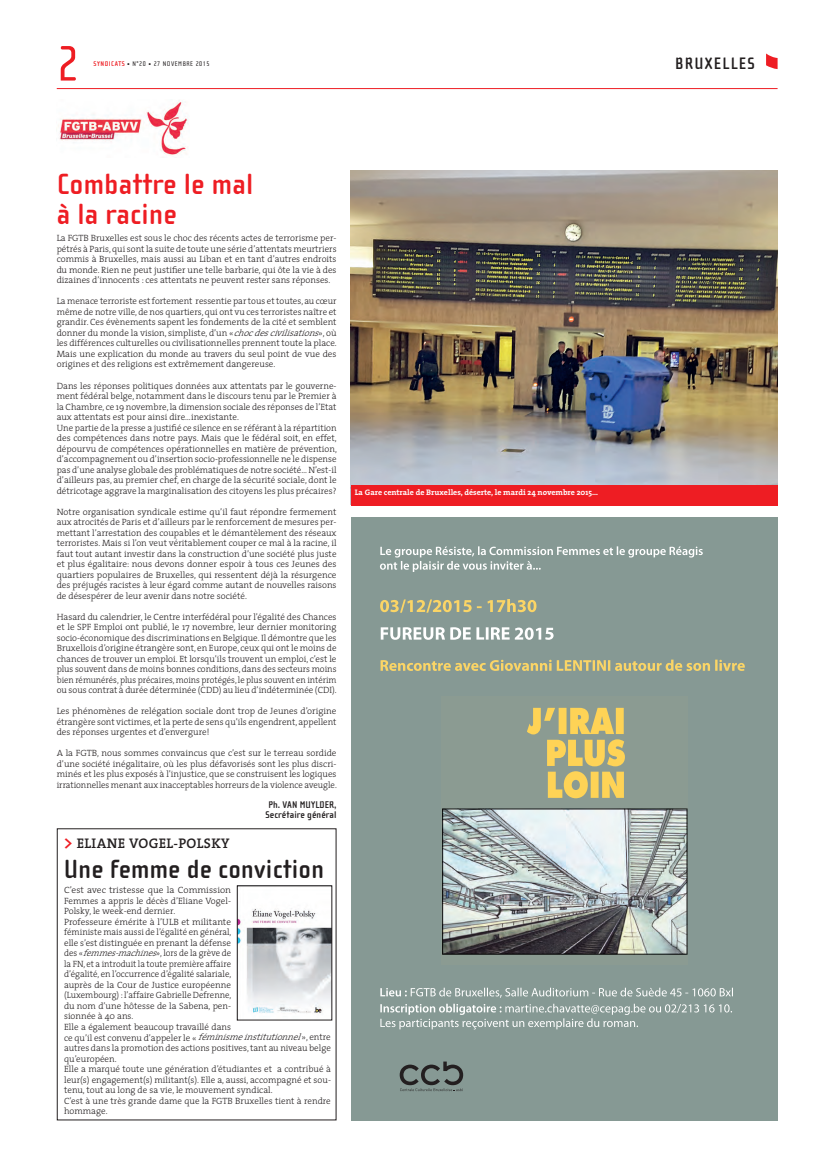
<style>
.page{position:relative;width:823px;height:1163px;background:#fff}
.page>*{position:absolute;margin:0;border:0;box-sizing:border-box;transform-origin:0 0}
.t1{font:51px "Cholla Sans";color:#ee1d23}
.t2{font:700 30px/30px "Cholla Sans";letter-spacing:.01em;color:#ee1d23}
.t3{font:700 27px "Cholla Sans";letter-spacing:.01em;color:#231f20}
.t4{font:700 17px "Cholla Sans";letter-spacing:.075em;color:#231f20}
.t5{font:600 14px "The Serif";letter-spacing:.025em;color:#231f20}
.t6{font:700 10px/10px "Cholla Sans";letter-spacing:.01em;color:#231f20}
.t7{font:300 9.1px/10.5px "The Serif";color:#231f20;text-align:justify}
.t8{font:300 9.1px/10.5px "The Serif";color:#231f20;scale:1.05 1}
.t9{font:700 8px "The Serif";color:#fff}
.t10{font:7px "Cholla Sans";letter-spacing:.075em;color:#231f20}
.s1{font-weight:700;color:#ee1d23}
.s2{font-style:italic}
.s3{font-size:18px;color:#ee1d23}
</style>
<div class="page">
<hr style="left:57px;top:88px;width:720px;height:1px;background:#ee1d23">
<svg style="left:766px;top:53px;width:11px;height:16px"></svg>
<img style="left:58px;top:100px;width:130px;height:55px">
<img style="left:350px;top:170px;width:427px;height:315px">
<div style="left:350px;top:517px;width:427px;height:603px;background:#869994"></div>
<img style="left:442px;top:808px;width:245px;height:146px">
<svg style="left:527px;top:707px;width:97px;height:91px"></svg>
<svg style="left:380px;top:546px;width:322px;height:26px"></svg>
<svg style="left:380px;top:599px;width:156px;height:13px"></svg>
<svg style="left:380px;top:627px;width:173px;height:12px"></svg>
<svg style="left:380px;top:659px;width:364px;height:11px"></svg>
<svg style="left:380px;top:987px;width:351px;height:10px"></svg>
<svg style="left:380px;top:1003px;width:351px;height:26px"></svg>
<svg style="left:399px;top:1061px;width:64px;height:29px"></svg>
<img style="left:239px;top:908px;width:91px;height:105px">
<div style="left:237px;top:885px;width:95px;height:135px;border:1px solid #231f20"></div>
<div style="left:350px;top:485px;width:427px;height:20px;background:#ee1d23"></div>
<h1 class="t1" style="left:57px;top:44px;width:24px">2</h1>
<p class="t10" style="left:93px;top:61px;width:117px"><span class="s1">SYNDICATS</span> • N°20 • 27 NOVEMBRE 2015</p>
<h2 class="t2" style="left:57px;top:172px;width:198px">Combattre le mal à la racine</h2>
<p class="t7" style="left:57px;top:234px;width:281px">La FGTB Bruxelles est sous le choc des récents actes de terrorisme per&shy;pétrés à Paris, qui sont la suite de toute une série d’attentats meurtriers commis à Bruxelles, mais aussi au Liban et en tant d’autres endroits du monde. Rien ne peut justifier une telle barbarie, qui ôte la vie à des dizaines d’innocents : ces attentats ne peuvent rester sans réponses.</p>
<p class="t7" style="left:57px;top:297px;width:281px">La menace terroriste est fortement ressentie par tous et toutes, au cœur même de notre ville, de nos quartiers, qui ont vu ces terroristes naître et grandir. Ces évènements sapent les fondements de la cité et semblent donner du monde la vision, simpliste, d’un «<span class="s2">chocdescivilisations</span>», où les différences culturelles ou civilisationnelles prennent toute la place.<br>Mais une explication du monde au travers du seul point de vue des origines et des religions est extrêmement dangereuse.</p>
<p class="t7" style="left:57px;top:381px;width:281px;text-align:left">Dans les réponses politiques données aux attentats par le gouverne&shy;ment fédéral belge, notamment dans le discours tenu par le Premier à la Chambre, ce 19 novembre, la dimension sociale des réponses de l’Etat aux attentats est pour ainsi dire…inexistante.<br>Une partie de la presse a justifié ce silence en se référant à la répartition des compétences dans notre pays. Mais que le fédéral soit, en effet, dépourvu de compétences opérationnelles en matière de prévention, d’accompagnement ou d’insertion socio-professionnelle ne le dispense pas d’une analyse globale des problématiques de notre société… N’est-il d’ailleurs pas, au premier chef, en charge de la sécurité sociale, dont le détricotage aggrave la marginalisation des citoyens les plus précaires?</p>
<p class="t7" style="left:57px;top:507px;width:281px">Notre organisation syndicale estime qu’il faut répondre fermement aux atrocités de Paris et d’ailleurs par le renforcement de mesures per&shy;mettant l’arrestation des coupables et le démantèlement des réseaux terroristes. Mais si l’on veut véritablement couper ce mal à la racine, il faut tout autant investir dans la construction d’une société plus juste et plus égalitaire: nous devons donner espoir à tous ces Jeunes des quartiers populaires de Bruxelles, qui ressentent déjà la résurgence des préjugés racistes à leur égard comme autant de nouvelles raisons de désespérer de leur avenir dans notre société.</p>
<p class="t7" style="left:57px;top:612px;width:281px">Hasard du calendrier, le Centre interfédéral pour l’égalité des Chances et le SPF Emploi ont publié, le 17 novembre, leur dernier monitoring socio-économique des discriminations en Belgique. Il démontre que les Bruxellois d’origine étrangère sont, en Europe, ceux qui ont le moins de chances de trouver un emploi. Et lorsqu’ils trouvent un emploi, c’est le plus souvent dans de moins bonnes conditions, dans des secteurs moins bien rémunérés, plus précaires, moins protégés, le plus souvent en intérim ou sous contrat à durée déterminée (CDD) au lieu d’indéterminée (CDI).</p>
<p class="t7" style="left:57px;top:706px;width:281px">Les phénomènes de relégation sociale dont trop de Jeunes d’origine étrangère sont victimes, et la perte de sens qu’ils engendrent, appellent des réponses urgentes et d’envergure!</p>
<p class="t7" style="left:57px;top:748px;width:281px">A la FGTB, nous sommes convaincus que c’est sur le terreau sordide d’une société inégalitaire, où les plus défavorisés sont les plus discri&shy;minés et les plus exposés à l’injustice, que se construisent les logiques irrationnelles menant aux inacceptables horreurs de la violence aveugle.</p>
<p class="t6" style="left:265px;top:800px;width:73px">Ph. VAN MUYLDER,<br>Secrétaire général</p>
<h3 class="t5" style="left:64px;top:837px;width:167px"><span class="s3">&gt;</span> ELIANE VOGEL-POLSKY</h3>
<h3 class="t3" style="left:64px;top:858px;width:261px">Une femme de conviction</h3>
<p class="t8" style="left:64px;top:885px;width:255px">C’est avec tristesse que la Commission<br>Femmes a appris le décès d’Eliane Vogel-<br>Polsky, le week-end dernier.<br>Professeure émérite à l’ULB et militante<br>féministe mais aussi de l’égalité en général,<br>elle s’est distinguée en prenant la défense<br>des «<span class="s2">femmes-machines</span>», lors de la grève de<br>la FN, et a introduit la toute première affaire<br>d’égalité, en l’occurrence d’égalité salariale,<br>auprès de la Cour de Justice européenne<br>(Luxembourg) : l’affaire Gabrielle Defrenne,<br>du nom d’une hôtesse de la Sabena, pen-<br>sionnée à 40 ans.<br>Elle a également beaucoup travaillé dans<br>ce qu’il est convenu d’appeler le « <span class="s2">féminismeinstitutionnel</span>», entre autres dans la promotion des actions positives, tant au niveau belge qu’européen.<br>Elle a marqué toute une génération d’étudiantes et a contribué à leur(s) engagement(s) militant(s). Elle a, aussi, accompagné et sou&shy;tenu, tout au long de sa vie, le mouvement syndical.<br>C’est à une très grande dame que la FGTB Bruxelles tient à rendre hommage.</p>
<p class="t9" style="left:354px;top:489px;width:245px">La Gare centrale de Bruxelles, déserte, le mardi 24 novembre 2015…</p>
<h3 class="t4" style="left:674px;top:57px;width:81px">BRUXELLES</h3>
</div>
